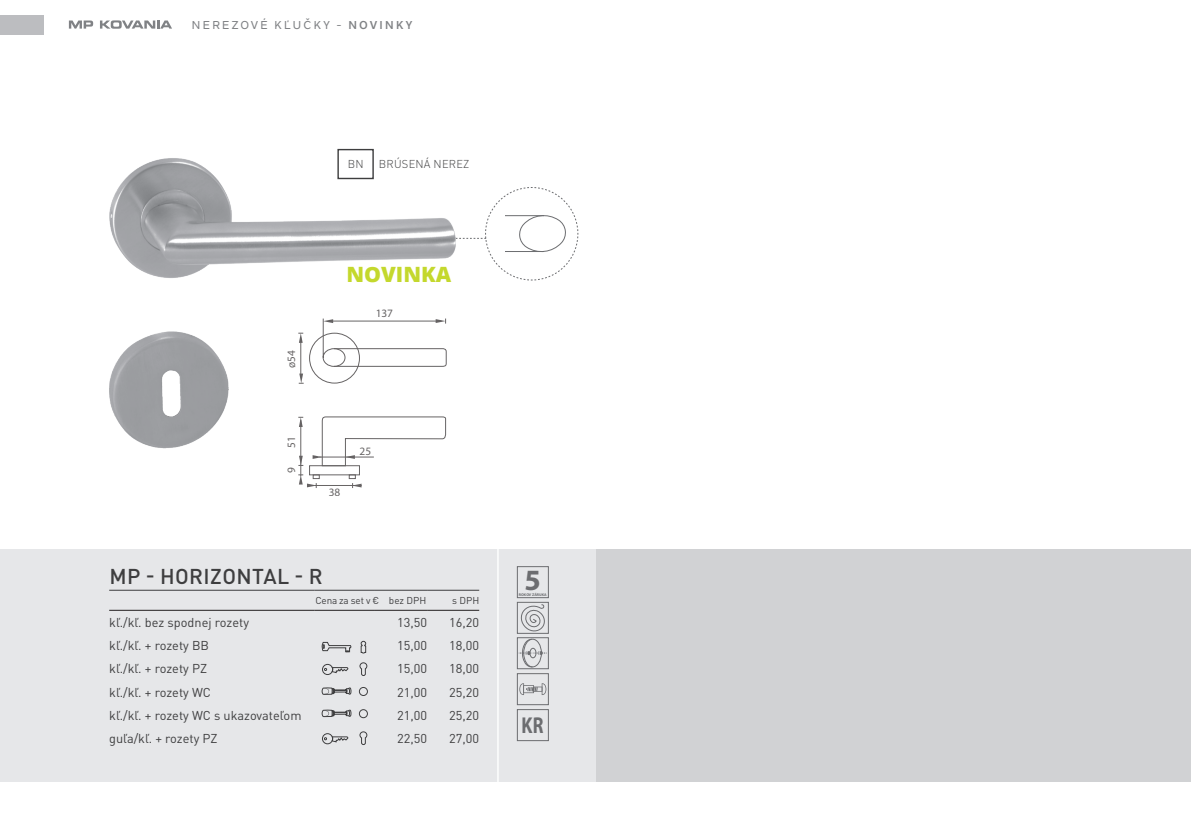
<style>
.page{position:relative;width:1191px;height:819px;background:#fff}
.page>*{position:absolute;margin:0;border:0;box-sizing:border-box;transform-origin:0 0}
.t1{font:700 29.57px "Myriad Pro";color:#6c6d70}
.t2{font:700 23.1px "Myriad Pro";color:#6c6d70;scale:.78 1}
.produkt_nadpis{font:500 21.18px "DIN Pro";letter-spacing:.02em;color:#3e3e3f}
.t3{font:800 21px "Open Sans";color:#c4d82d}
.tabulka_text{font:12.78px "DIN Pro";color:#3e3e3f}
.t4{font:500 11.38px "Nolan Next";letter-spacing:.2em;color:#808285}
.farby{font:300 11.38px "DIN Pro";letter-spacing:.02em;color:#3e3e3f}
.t5{font:11.38px "Myriad Pro";color:#231f20}
.tabulka{font:9.97px "DIN Pro";letter-spacing:-.01em;color:#3e3e3f}
.t6{font:700 3.85px "Myriad Pro";color:#6c6d70}
.s1{font-weight:700}
</style>
<div class="page">
<div style="left:0;top:15px;width:44px;height:19px;background:#bcbdc0"></div>
<svg style="left:69px;top:21px;width:24px;height:8px"></svg>
<svg style="left:100px;top:20px;width:72px;height:9px"></svg>
<div style="left:595px;top:549px;width:596px;height:232px;background:#d1d2d4"></div>
<div style="left:0;top:549px;width:595px;height:232px;background:#e6e7e9"></div>
<svg style="left:480px;top:187px;width:98px;height:93px"></svg>
<hr style="left:505px;top:215px;width:39px;height:1px;background:#6c6d70">
<hr style="left:505px;top:251px;width:39px;height:1px;background:#6c6d70">
<hr style="left:109px;top:590px;width:206px;height:1px;background:#3e3e3f">
<hr style="left:315px;top:590px;width:60px;height:1px;background:#3e3e3f">
<hr style="left:375px;top:590px;width:52px;height:1px;background:#3e3e3f">
<hr style="left:427px;top:590px;width:52px;height:1px;background:#3e3e3f">
<hr style="left:109px;top:610px;width:206px;height:1px;background:#231f20">
<hr style="left:315px;top:610px;width:60px;height:1px;background:#231f20">
<hr style="left:375px;top:610px;width:52px;height:1px;background:#231f20">
<hr style="left:427px;top:610px;width:52px;height:1px;background:#231f20">
<hr style="left:497px;top:537px;width:1px;height:261px;background:#fff">
<svg style="left:322px;top:687px;width:29px;height:8px"></svg>
<svg style="left:322px;top:709px;width:29px;height:9px"></svg>
<svg style="left:321px;top:641px;width:30px;height:11px"></svg>
<div style="left:322px;top:664px;width:11px;height:10px;border:1px solid #3e3e3f;border-radius:50%"></div>
<svg style="left:324px;top:666px;width:24px;height:7px"></svg>
<div style="left:322px;top:733px;width:11px;height:11px;border:1px solid #3e3e3f;border-radius:50%"></div>
<svg style="left:324px;top:736px;width:24px;height:6px"></svg>
<svg style="left:360px;top:640px;width:6px;height:13px"></svg>
<svg style="left:359px;top:662px;width:8px;height:14px"></svg>
<svg style="left:359px;top:731px;width:8px;height:14px"></svg>
<div style="left:359px;top:687px;width:9px;height:8px;border:1px solid #3e3e3f;border-radius:50%"></div>
<div style="left:359px;top:709px;width:9px;height:9px;border:1px solid #3e3e3f;border-radius:50%"></div>
<div style="left:517px;top:709px;width:32px;height:32px;border:1px solid #6c6d70"></div>
<svg style="left:519px;top:639px;width:28px;height:28px"></svg>
<div style="left:517px;top:637px;width:32px;height:32px;border:1px solid #6c6d70"></div>
<div style="left:517px;top:673px;width:32px;height:32px;border:1px solid #6c6d70"></div>
<svg style="left:519px;top:683px;width:28px;height:12px"></svg>
<div style="left:517px;top:566px;width:32px;height:32px;border:1px solid #6c6d70"></div>
<div style="left:517px;top:602px;width:32px;height:31px;border:1px solid #6c6d70"></div>
<svg style="left:519px;top:604px;width:27px;height:28px"></svg>
<img style="left:109px;top:148px;width:370px;height:301px">
<div style="left:337px;top:149px;width:37px;height:30px;border:1px solid #3e3e3f"></div>
<svg style="left:298px;top:318px;width:149px;height:170px"></svg>
<p class="t4" style="left:192px;top:18px;width:222px">NEREZOVÉ KĽUČKY - <span class="s1">NOVINKY</span></p>
<p class="farby" style="left:348px;top:155px;width:17px">BN</p>
<p class="farby" style="left:379px;top:155px;width:92px">BRÚSENÁ NEREZ</p>
<p class="t5" style="left:284px;top:368px;width:19px;rotate:-90deg">ø54</p>
<p class="t5" style="left:284px;top:448px;width:13px;rotate:-90deg">51</p>
<p class="t5" style="left:284px;top:473px;width:7px;rotate:-90deg">9</p>
<h3 class="t3" style="left:346px;top:258px;width:106px">NOVINKA</h3>
<p class="t5" style="left:376px;top:306px;width:19px">137</p>
<p class="t5" style="left:329px;top:484px;width:13px">38</p>
<p class="t5" style="left:359px;top:443px;width:13px">25</p>
<p class="produkt_nadpis" style="left:109px;top:559px;width:215px">MP - HORIZONTAL - R</p>
<p class="tabulka" style="left:315px;top:592px;width:112px">Cena za set v € bez DPH</p>
<p class="tabulka" style="left:452px;top:592px;width:29px">s DPH</p>
<p class="tabulka_text" style="left:109px;top:612px;width:141px">kľ./kľ. bez spodnej rozety</p>
<p class="tabulka_text" style="left:397px;top:612px;width:31px">13,50</p>
<p class="tabulka_text" style="left:449px;top:612px;width:31px">16,20</p>
<p class="tabulka_text" style="left:109px;top:635px;width:101px">kľ./kľ. + rozety BB</p>
<p class="tabulka_text" style="left:397px;top:635px;width:31px">15,00</p>
<p class="tabulka_text" style="left:449px;top:635px;width:31px">18,00</p>
<p class="tabulka_text" style="left:109px;top:658px;width:99px">kľ./kľ. + rozety PZ</p>
<p class="tabulka_text" style="left:397px;top:658px;width:31px">15,00</p>
<p class="tabulka_text" style="left:449px;top:658px;width:31px">18,00</p>
<p class="tabulka_text" style="left:109px;top:682px;width:103px">kľ./kľ. + rozety WC</p>
<p class="tabulka_text" style="left:397px;top:682px;width:31px">21,00</p>
<p class="tabulka_text" style="left:449px;top:682px;width:31px">25,20</p>
<p class="tabulka_text" style="left:109px;top:705px;width:194px">kľ./kľ. + rozety WC s ukazovateľom</p>
<p class="tabulka_text" style="left:397px;top:705px;width:31px">21,00</p>
<p class="tabulka_text" style="left:449px;top:705px;width:31px">25,20</p>
<p class="tabulka_text" style="left:109px;top:728px;width:110px">guľa/kľ. + rozety PZ</p>
<p class="tabulka_text" style="left:397px;top:728px;width:31px">22,50</p>
<p class="tabulka_text" style="left:449px;top:728px;width:31px">27,00</p>
<h1 class="t1" style="left:524px;top:560px;width:18px">5</h1>
<p class="t6" style="left:519px;top:592px;width:29px">ROKOV ZÁRUKA</p>
<h2 class="t2" style="left:521px;top:710px;width:29px">KR</h2>
</div>
